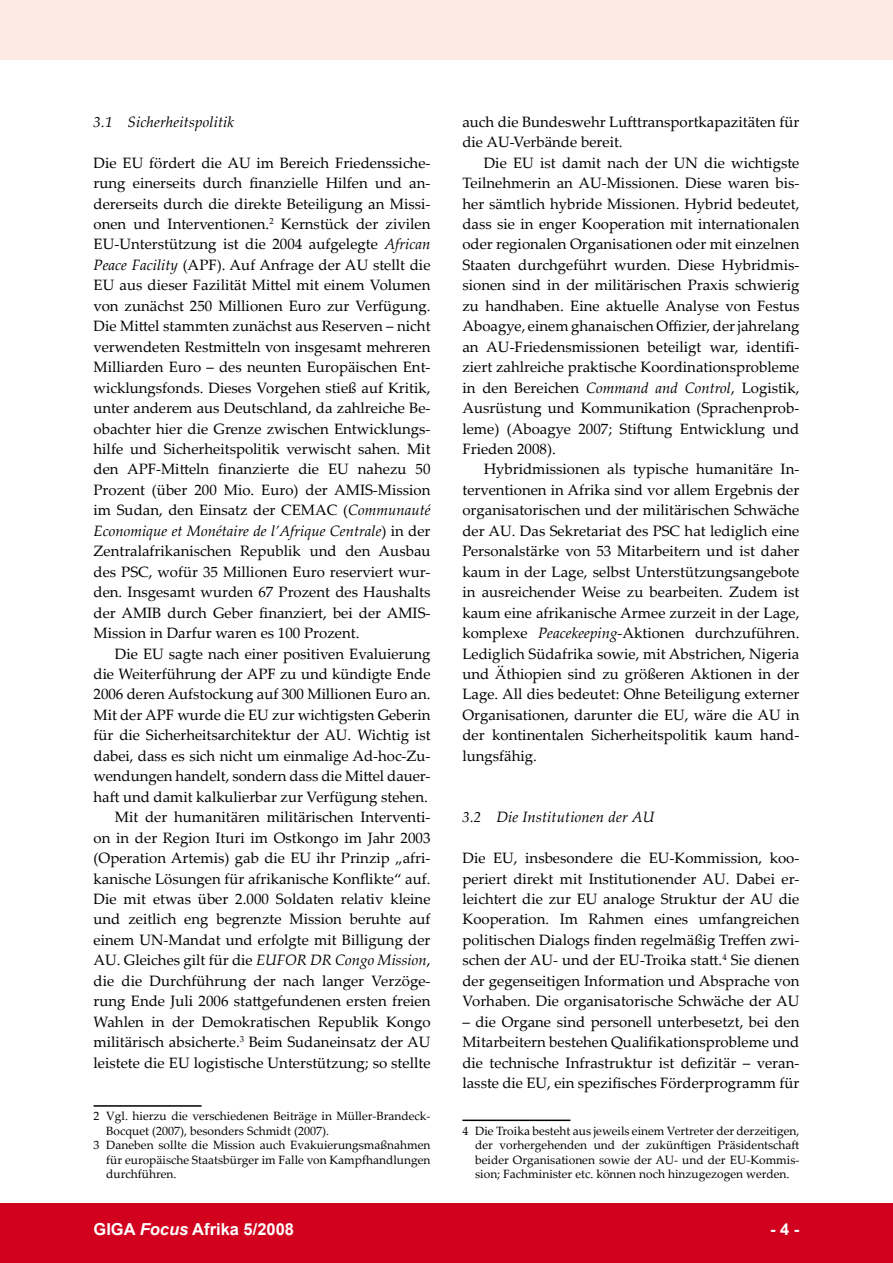
<style>
.page{position:relative;width:893px;height:1263px;background:#fff}
.page>*{position:absolute;margin:0;border:0;box-sizing:border-box;transform-origin:0 0}
.t1{font:700 16.5px "Arial";color:#fff}
.t2{font:15px/20.4px "Palatino Linotype";color:#000;text-align:justify}
.t3{font:italic 15px "Palatino Linotype";letter-spacing:.01em;color:#000}
.t4{font:12px/14.4px "Palatino Linotype";color:#000}
.s1{font-style:italic}
</style>
<div class="page">
<div style="left:0;top:1203px;width:893px;height:60px;background:#d2011e"></div>
<div style="left:0;top:0;width:893px;height:60px;background:#fbebe3"></div>
<hr style="left:94px;top:1105px;width:108px;height:2px;background:#000">
<hr style="left:462px;top:1119px;width:108px;height:2px;background:#000">
<p class="t3" style="left:94px;top:111px;width:142px">3.1 Sicherheitspolitik</p>
<p class="t2" style="left:94px;top:152px;width:338px">Die EU fördert die AU im Bereich Friedenssiche&shy;rung einerseits durch finanzielle Hilfen und an&shy;dererseits durch die direkte Beteiligung an Missi&shy;onen und Interventionen. Kernstück der zivilen EU-Unterstützung ist die 2004 aufgelegte <span class="s1">African Peace Facility</span> (APF). Auf Anfrage der AU stellt die EU aus dieser Fazilität Mittel mit einem Volumen von zunächst 250 Millionen Euro zur Verfügung.<br>Die Mittel stammten zunächst aus Reserven – nicht verwendeten Restmitteln von insgesamt mehreren Milliarden Euro – des neunten Europäischen Ent&shy;wicklungsfonds. Dieses Vorgehen stieß auf Kritik, unter anderem aus Deutschland, da zahlreiche Be&shy;obachter hier die Grenze zwischen Entwicklungs&shy;hilfe und Sicherheitspolitik verwischt sahen. Mit den APF-Mitteln finanzierte die EU nahezu 50<br>Prozent (über 200 Mio. Euro) der AMIS-Mission im Sudan, den Einsatz der CEMAC (<span class="s1">Communauté Economique et Monétaire de l’Afrique Centrale</span>) in der Zentralafrikanischen Republik und den Ausbau des PSC, wofür 35 Millionen Euro reserviert wur&shy;den. Insgesamt wurden 67 Prozent des Haushalts der AMIB durch Geber finanziert, bei der AMIS-Mission in Darfur waren es 100 Prozent.</p>
<p class="t2" style="left:94px;top:643px;width:339px;text-align:right">Die EU sagte nach einer positiven Evaluierung die Weiterführung der APF zu und kündigte Ende 2006 deren Aufstockung auf 300 Millionen Euro an.<br>Mit der APF wurde die EU zur wichtigsten Geberin für die Sicherheitsarchitektur der AU. Wichtig ist dabei, dass es sich nicht um einmalige Ad-hoc-Zu&shy;wendungen handelt, sondern dass die Mittel dauer&shy;haft und damit kalkulierbar zur Verfügung stehen.<br>Mit der humanitären militärischen Interventi-<br>on in der Region Ituri im Ostkongo im Jahr 2003 (Operation Artemis) gab die EU ihr Prinzip „afri&shy;kanische Lösungen für afrikanische Konflikte“ auf.<br>Die mit etwas über 2.000 Soldaten relativ kleine und zeitlich eng begrenzte Mission beruhte auf einem UN-Mandat und erfolgte mit Billigung der AU. Gleiches gilt für die <span class="s1">EUFOR DR Congo Mission</span>, die die Durchführung der nach langer Verzöge&shy;rung Ende Juli 2006 stattgefundenen ersten freien Wahlen in der Demokratischen Republik Kongo militärisch absicherte. Beim Sudaneinsatz der AU leistete die EU logistische Unterstützung; so stellte</p>
<p class="t4" style="left:106px;top:1108px;width:326px">Vgl. hierzu die verschiedenen Beiträge in Müller-Brandeck-Bocquet (2007), besonders Schmidt (2007).<br>Daneben sollte die Mission auch Evakuierungsmaßnahmen für europäische Staatsbürger im Falle von Kampfhandlungen durchführen.</p>
<p class="t2" style="left:462px;top:111px;width:338px">auch die Bundeswehr Lufttransportkapazitäten für die AU-Verbände bereit.</p>
<p class="t2" style="left:462px;top:152px;width:338px;text-indent:21px">Die EU ist damit nach der UN die wichtigste Teilnehmerin an AU-Missionen. Diese waren bis&shy;her sämtlich hybride Missionen. Hybrid bedeutet, dass sie in enger Kooperation mit internationalen oder regionalen Organisationen oder mit einzelnen Staaten durchgeführt wurden. Diese Hybridmis&shy;sionen sind in der militärischen Praxis schwierig zu handhaben. Eine aktuelle Analyse von Festus Aboagye, einem ghanaischen Offizier, der jahrelang an AU-Friedensmissionen beteiligt war, identifi&shy;ziert zahlreiche praktische Koordinationsprobleme in den Bereichen <span class="s1">Command and Control</span>, Logistik, Ausrüstung und Kommunikation (Sprachenprob&shy;leme) (Aboagye 2007; Stiftung Entwicklung und Frieden 2008).</p>
<p class="t2" style="left:462px;top:459px;width:338px;text-indent:21px">Hybridmissionen als typische humanitäre In&shy;terventionen in Afrika sind vor allem Ergebnis der organisatorischen und der militärischen Schwäche der AU. Das Sekretariat des PSC hat lediglich eine Personalstärke von 53 Mitarbeitern und ist daher kaum in der Lage, selbst Unterstützungsangebote in ausreichender Weise zu bearbeiten. Zudem ist kaum eine afrikanische Armee zurzeit in der Lage, komplexe <span class="s1">Peacekeeping</span>-Aktionen durchzuführen.<br>Lediglich Südafrika sowie, mit Abstrichen, Nigeria und Äthiopien sind zu größeren Aktionen in der Lage. All dies bedeutet: Ohne Beteiligung externer Organisationen, darunter die EU, wäre die AU in der kontinentalen Sicherheitspolitik kaum hand&shy;lungsfähig.</p>
<p class="t3" style="left:462px;top:806px;width:194px">3.2 Die Institutionen der AU</p>
<p class="t2" style="left:462px;top:847px;width:338px">Die EU, insbesondere die EU-Kommission, koo&shy;periert direkt mit Institutionender AU. Dabei er&shy;leichtert die zur EU analoge Struktur der AU die Kooperation. Im Rahmen eines umfangreichen politischen Dialogs finden regelmäßig Treffen zwi&shy;schen der AU- und der EU-Troika statt. Sie dienen der gegenseitigen Information und Absprache von Vorhaben. Die organisatorische Schwäche der AU</p>
<p class="t2" style="left:462px;top:1011px;width:338px">– die Organe sind personell unterbesetzt, bei den Mitarbeitern bestehen Qualifikationsprobleme und die technische Infrastruktur ist defizitär – veran&shy;lasste die EU, ein spezifisches Förderprogramm für</p>
<p class="t4" style="left:475px;top:1123px;width:326px;text-align:justify">Die Troika besteht aus jeweils einem Vertreter der derzeitigen, der vorhergehenden und der zukünftigen Präsidentschaft beider Organisationen sowie der AU- und der EU-Kommis&shy;sion; Fachminister etc. können noch hinzugezogen werden.</p>
<p class="t1" style="left:94px;top:1218px;width:202px">GIGA <span class="s1">Focus</span> Afrika 5/2008</p>
<p class="t1" style="left:770px;top:1218px;width:31px">- -</p>
</div>
